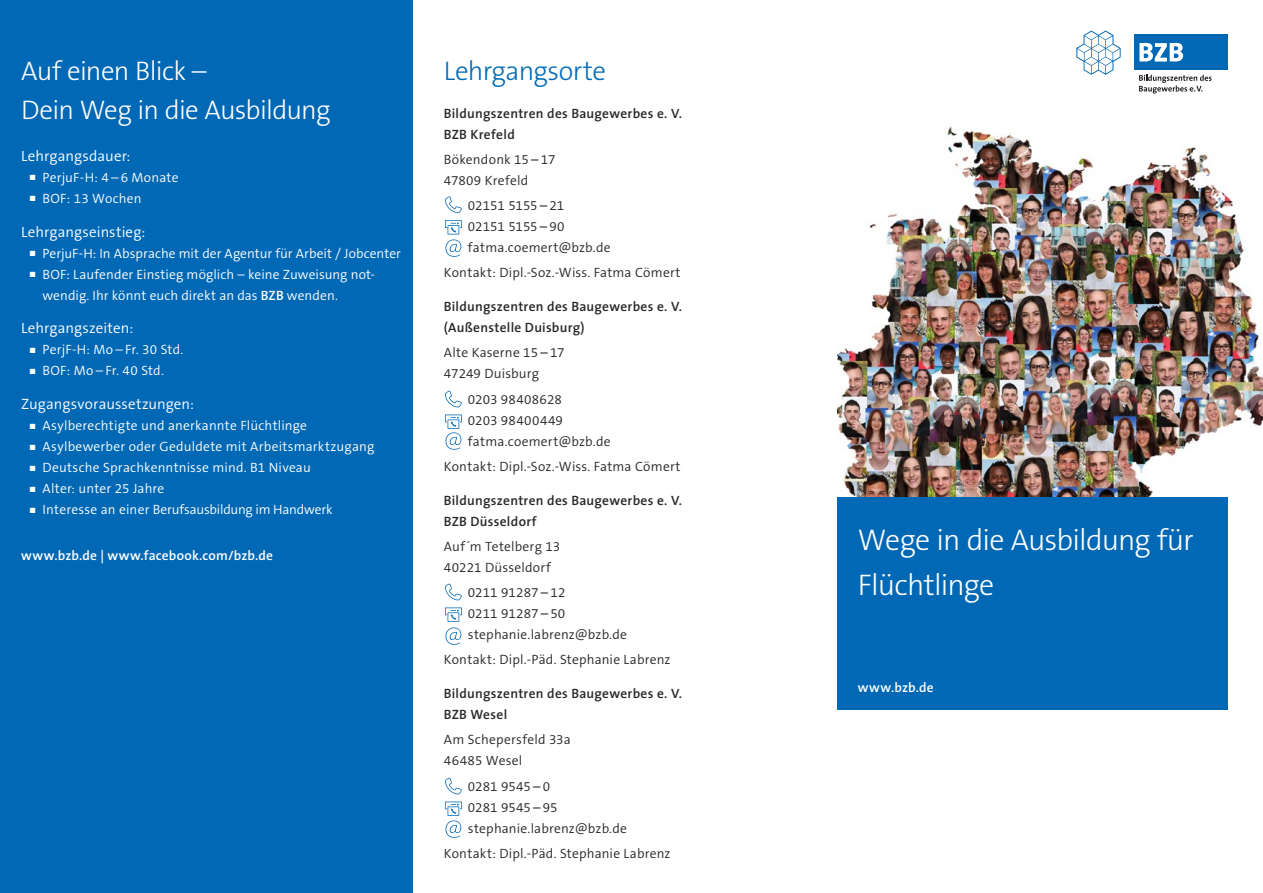
<style>
.page{position:relative;width:1263px;height:893px;background:#fff}
.page>*{position:absolute;margin:0;border:0;box-sizing:border-box;transform-origin:0 0}
.Headline{font:300 30px/45px "The Sans B W3";letter-spacing:-.03em;color:#fff}
.Headline-2{font:300 27px/39px "The Sans B W3";letter-spacing:-.03em;color:#fff}
.Headline-3{font:300 27px "The Sans B W3";letter-spacing:-.02em;color:#006bb6}
.Subline{font:300 15px "The Sans B W4";letter-spacing:.005em;color:#fff}
.t1{font:300 13.5px/21px "The Sans B W4";letter-spacing:.015em;color:#272726}
.t2{font:300 13.5px/21px "The Sans B W4";letter-spacing:.01em;color:#fff}
.t3{font:600 13.5px/21px "The Sans";letter-spacing:.02em;color:#272726}
.Auszeichnung{font:600 13.5px "The Sans";letter-spacing:.015em;color:#fff}
.t4{font:300 13.5px "The Sans B W4";letter-spacing:-.01em;color:#fff}
.s1{font-family:"The Sans B W6";font-weight:600}
.s2{color:#000}
</style>
<div class="page">
<div style="left:0;top:0;width:412px;height:893px;background:#0068b4"></div>
<img style="left:838px;top:126px;width:425px;height:584px">
<div style="left:1134px;top:34px;width:94px;height:36px;background:#0068b4"></div>
<svg style="left:1139px;top:43px;width:44px;height:19px"></svg>
<svg style="left:1076px;top:31px;width:44px;height:44px"></svg>
<svg style="left:1139px;top:75px;width:73px;height:19px"></svg>
<div style="left:838px;top:497px;width:390px;height:212px;background:#0068b4"></div>
<svg style="left:445px;top:196px;width:17px;height:17px"></svg>
<svg style="left:445px;top:220px;width:17px;height:37px"></svg>
<svg style="left:445px;top:391px;width:17px;height:16px"></svg>
<svg style="left:445px;top:415px;width:17px;height:35px"></svg>
<svg style="left:445px;top:584px;width:17px;height:16px"></svg>
<svg style="left:445px;top:607px;width:17px;height:38px"></svg>
<svg style="left:445px;top:778px;width:17px;height:16px"></svg>
<svg style="left:445px;top:801px;width:17px;height:37px"></svg>
<p class="Headline-2" style="left:21px;top:51px;width:311px">Auf einen Blick –<br>Dein Weg in die Ausbildung</p>
<p class="Subline" style="left:21px;top:146px;width:111px">Lehrgangsdauer:</p>
<p class="t2" style="left:30px;top:167px;width:150px">■ PerjuF-H: 4 – 6 Monate</p>
<p class="t2" style="left:30px;top:188px;width:113px">■ BOF: 13 Wochen</p>
<p class="Subline" style="left:21px;top:222px;width:126px">Lehrgangseinstieg:</p>
<p class="t2" style="left:30px;top:243px;width:373px">■ PerjuF-H: In Absprache mit der Agentur für Arbeit / Jobcenter</p>
<p class="t2" style="left:43px;top:264px;width:333px;text-indent:-13px">■ BOF: Laufender Einstieg möglich – keine Zuweisung not&shy;wendig. Ihr könnt euch direkt an das <span class="s1">BZB</span> wenden.</p>
<p class="Subline" style="left:21px;top:319px;width:114px">Lehrgangszeiten:</p>
<p class="t2" style="left:30px;top:339px;width:155px">■ PerjF-H: Mo – Fr. 30 Std.</p>
<p class="t2" style="left:30px;top:360px;width:136px">■ BOF: Mo – Fr. 40 Std.</p>
<p class="Subline" style="left:21px;top:394px;width:174px">Zugangsvoraussetzungen:</p>
<p class="t2" style="left:30px;top:415px;width:279px">■ Asylberechtigte und anerkannte Flüchtlinge</p>
<p class="t2" style="left:30px;top:436px;width:346px">■ Asylbewerber oder Geduldete mit Arbeitsmarktzugang</p>
<p class="t2" style="left:30px;top:457px;width:283px">■ Deutsche Sprachkenntnisse mind. B1 Niveau</p>
<p class="t2" style="left:30px;top:478px;width:136px">■ Alter: unter 25 Jahre</p>
<p class="t4" style="left:30px;top:501px;width:304px">■ Interesse an einer Berufsausbildung im Handwerk</p>
<p class="Auszeichnung" style="left:21px;top:545px;width:253px">www.bzb.de | www.facebook.com/bzb.de</p>
<p class="Headline-3" style="left:444px;top:53px;width:164px">Lehrgangsorte</p>
<p class="t3" style="left:444px;top:102px;width:240px">Bildungszentren des Baugewerbes e. V.<br>BZB Krefeld</p>
<p class="t1" style="left:444px;top:149px;width:113px">Bökendonk 15 <span class="s2">–</span> 17<br>47809 Krefeld</p>
<p class="t1" style="left:468px;top:195px;width:144px">02151 5155 <span class="s2">–</span> 21<br>02151 5155 <span class="s2">–</span> 90 fatma.coemert@bzb.de</p>
<p class="t1" style="left:444px;top:262px;width:238px">Kontakt: Dipl.-Soz.-Wiss. Fatma Cömert</p>
<p class="t3" style="left:444px;top:296px;width:240px">Bildungszentren des Baugewerbes e. V. (Außenstelle Duisburg)</p>
<p class="t1" style="left:444px;top:342px;width:122px">Alte Kaserne 15 <span class="s2">–</span> 17<br>47249 Duisburg</p>
<p class="t1" style="left:468px;top:389px;width:144px">0203 98408628<br>0203 98400449 fatma.coemert@bzb.de</p>
<p class="t1" style="left:444px;top:456px;width:238px">Kontakt: Dipl.-Soz.-Wiss. Fatma Cömert</p>
<p class="t3" style="left:444px;top:489px;width:240px">Bildungszentren des Baugewerbes e. V.<br>BZB Düsseldorf</p>
<p class="t1" style="left:444px;top:536px;width:118px">Auf´m Tetelberg 13<br>40221 Düsseldorf</p>
<p class="t1" style="left:468px;top:582px;width:161px">0211 91287 <span class="s2">–</span> 12<br>0211 91287 <span class="s2">–</span> 50 stephanie.labrenz@bzb.de</p>
<p class="t1" style="left:444px;top:649px;width:228px">Kontakt: Dipl.-Päd. Stephanie Labrenz</p>
<p class="t3" style="left:444px;top:683px;width:240px">Bildungszentren des Baugewerbes e. V.<br>BZB Wesel</p>
<p class="t1" style="left:444px;top:729px;width:128px">Am Schepersfeld 33a<br>46485 Wesel</p>
<p class="t1" style="left:468px;top:776px;width:161px">0281 9545 <span class="s2">–</span> 0<br>0281 9545 <span class="s2">–</span> 95 stephanie.labrenz@bzb.de</p>
<p class="t1" style="left:444px;top:843px;width:228px">Kontakt: Dipl.-Päd. Stephanie Labrenz</p>
<p class="Headline" style="left:858px;top:518px;width:337px">Wege in die Ausbildung für<br>Flüchtlinge</p>
<p class="Auszeichnung" style="left:858px;top:676px;width:77px">www.bzb.de</p>
</div>
